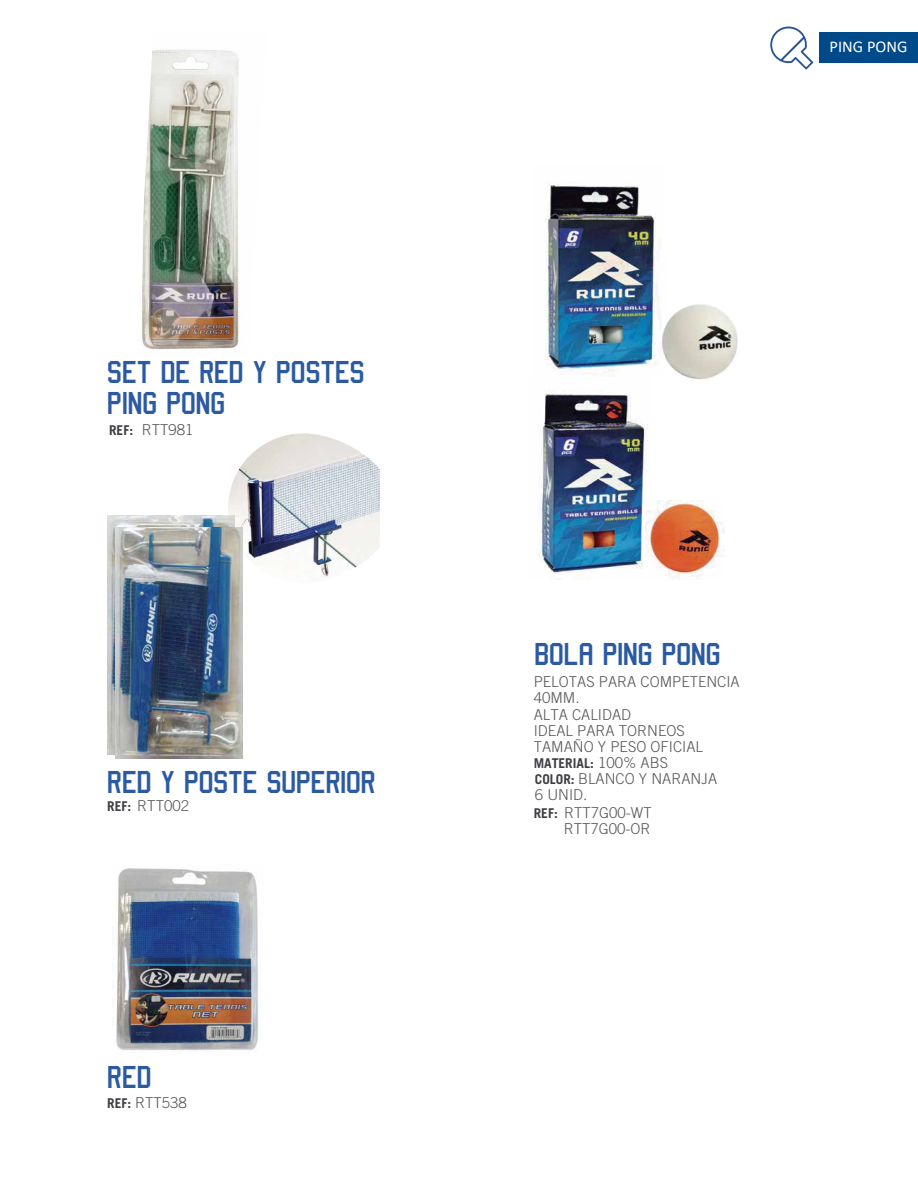
<style>
.page{position:relative;width:918px;height:1188px;background:#fff}
.page>*{position:absolute;margin:0;border:0;box-sizing:border-box;transform-origin:0 0}
.t1{font:33.45px/31.5px "Sports Jersey";color:#2b5aa1}
.t2{font:16.5px "Calibri";color:#fff}
.t3{font:300 15px/16.2px "Trade Gothic LT Std";color:#565559}
.t4{font:700 13.5px "Trade Gothic LT Std";color:#403e44}
.s1{font-weight:700;font-size:13.5px;color:#403e44}
.s2{font-weight:300;font-size:15px;color:#565559}
</style>
<div class="page">
<img style="left:116px;top:868px;width:142px;height:182px">
<img style="left:545px;top:184px;width:116px;height:192px">
<img style="left:661px;top:303px;width:78px;height:78px;border-radius:39px">
<img style="left:539px;top:394px;width:110px;height:186px">
<img style="left:646px;top:501px;width:79px;height:79px">
<img style="left:141px;top:49px;width:98px;height:301px">
<img style="left:228px;top:433px;width:152px;height:145px">
<img style="left:107px;top:516px;width:127px;height:239px">
<img style="left:116px;top:528px;width:127px;height:230px">
<div style="left:820px;top:32px;width:98px;height:30px;background:#004a8a"></div>
<svg style="left:770px;top:27px;width:43px;height:43px"></svg>
<h1 class="t1" style="left:107px;top:360px;width:259px">SET DE RED Y POSTES<br>PING PONG</h1>
<p class="t4" style="left:109px;top:421px;width:26px">REF:</p>
<p class="t3" style="left:142px;top:421px;width:53px">RTT981</p>
<h1 class="t1" style="left:107px;top:770px;width:270px">RED Y POSTE SUPERIOR</h1>
<p class="t4" style="left:107px;top:798px;width:26px">REF:</p>
<p class="t3" style="left:137px;top:797px;width:53px">RTT002</p>
<h1 class="t1" style="left:107px;top:1065px;width:46px">RED</h1>
<p class="t3" style="left:107px;top:1094px;width:81px"><span class="s1">REF:</span> RTT538</p>
<p class="t2" style="left:830px;top:35px;width:79px">PING PONG</p>
<h1 class="t1" style="left:535px;top:642px;width:187px">BOLA PING PONG</h1>
<p class="t3" style="left:534px;top:674px;width:207px">PELOTAS PARA COMPETENCIA<br>40MM.<br>ALTA CALIDAD<br>IDEAL PARA TORNEOS<br>TAMAÑO Y PESO OFICIAL</p>
<p class="t4" style="left:534px;top:755px;width:136px">MATERIAL: <span class="s2">100% ABS</span></p>
<p class="t3" style="left:534px;top:805px;width:119px;text-align:right"><span class="s1">REF:</span> RTT7G00-WT<br>RTT7G00-OR</p>
<p class="t3" style="left:535px;top:770px;width:184px"><span class="s1">COLOR:</span> BLANCO Y NARANJA</p>
<p class="t3" style="left:535px;top:787px;width:54px">6 UNID.</p>
</div>
